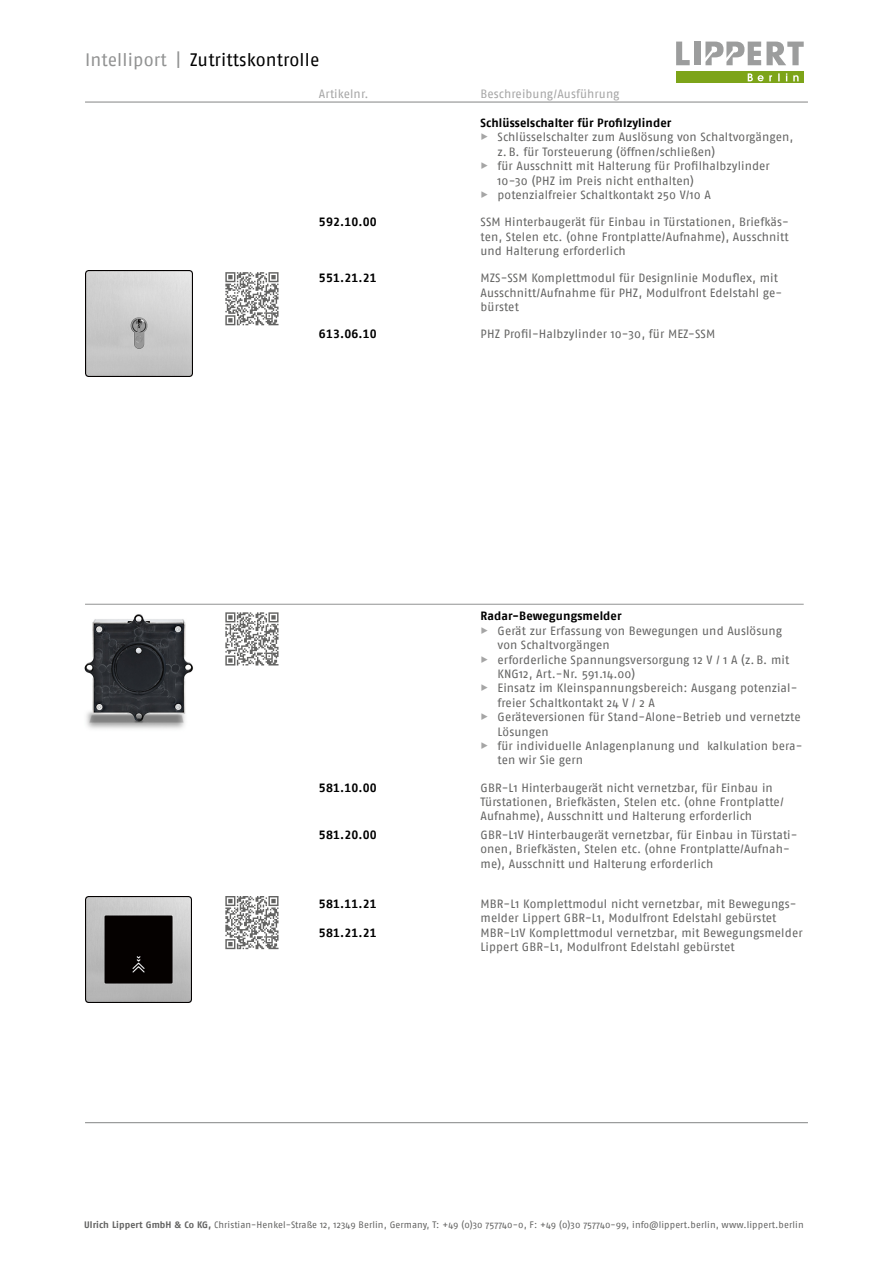
<style>
.page{position:relative;width:893px;height:1263px;background:#fff}
.page>*{position:absolute;margin:0;border:0;box-sizing:border-box;transform-origin:0 0}
.t1{font:18px "Fago No";letter-spacing:.01em;color:#000}
.t2{font:12px/14.4px "Fago No";letter-spacing:.005em;color:#636362}
.t3{font:700 12px "Fago Office Sans";letter-spacing:.01em;color:#000}
.t4{font:700 12px "Fago No";letter-spacing:.01em;color:#000}
.t5{font:12px "Fago No";letter-spacing:.005em;color:#a5a5a5}
.t6{font:9.3px "Fago No";letter-spacing:.005em;color:#636362}
.s1{color:#919292}
.s2{font-family:"Fago No Regular Expert";color:#a5a5a5}
.s3{font-family:"Fago No Bold Tf"}
</style>
<div class="page">
<hr style="left:85px;top:101px;width:723px;height:2px;background:#919292">
<hr style="left:85px;top:1122px;width:723px;height:1px;background:#919292">
<img style="left:85px;top:896px;width:106px;height:106px">
<img style="left:84px;top:614px;width:109px;height:115px">
<img style="left:86px;top:270px;width:106px;height:106px">
<hr style="left:85px;top:604px;width:719px;height:1px;background:#919292">
<svg style="left:225px;top:896px;width:54px;height:53px"></svg>
<svg style="left:225px;top:612px;width:54px;height:53px"></svg>
<svg style="left:225px;top:272px;width:54px;height:53px"></svg>
<div style="left:676px;top:71px;width:128px;height:12px;background:#7da419"></div>
<svg style="left:748px;top:73px;width:24px;height:8px"></svg>
<svg style="left:778px;top:73px;width:2px;height:8px"></svg>
<svg style="left:793px;top:75px;width:6px;height:6px"></svg>
<svg style="left:676px;top:42px;width:14px;height:23px"></svg>
<div style="left:694px;top:42px;width:6px;height:23px;background:#9c9d9d"></div>
<svg style="left:705px;top:42px;width:99px;height:23px"></svg>
<h1 class="t1" style="left:85px;top:49px;width:236px"><span class="s1">Intelliport |</span> Zutrittskontrolle</h1>
<p class="t5" style="left:319px;top:87px;width:51px">Artikelnr.</p>
<p class="t5" style="left:480px;top:87px;width:141px">Beschreibung/Ausführung</p>
<p class="t4" style="left:480px;top:116px;width:192px">Schlüsselschalter für Profilzylinder</p>
<p class="t2" style="left:480px;top:130px;width:314px"><span class="s2">%</span> Schlüsselschalter zum Auslösung von Schaltvorgängen,</p>
<p class="t2" style="left:497px;top:144px;width:219px">z.B. für Torsteuerung (öffnen/schließen)</p>
<p class="t2" style="left:480px;top:159px;width:291px"><span class="s2">%</span> für Ausschnitt mit Halterung für Profilhalbzylinder</p>
<p class="t2" style="left:497px;top:173px;width:198px">10-30 (PHZ im Preis nicht enthalten)</p>
<p class="t2" style="left:480px;top:187px;width:232px"><span class="s2">%</span> potenzialfreier Schaltkontakt 250 V/10 A</p>
<p class="t3" style="left:319px;top:215px;width:59px">592.10.00</p>
<p class="t2" style="left:480px;top:215px;width:310px;text-align:justify">SSM Hinterbaugerät für Einbau in Türstationen, Briefkäs&shy;ten, Stelen etc. (ohne Frontplatte/Aufnahme), Ausschnitt und Halterung erforderlich</p>
<p class="t3" style="left:319px;top:271px;width:59px">551.21.21</p>
<p class="t2" style="left:480px;top:271px;width:303px">MZS-SSM Komplettmodul für Designlinie Moduflex, mit<br>Ausschnitt/Aufnahme für PHZ, Modulfront Edelstahl ge&shy;bürstet</p>
<p class="t3" style="left:319px;top:327px;width:59px">613.06.10</p>
<p class="t2" style="left:480px;top:327px;width:236px">PHZ Profil-Halbzylinder 10-30, für MEZ-SSM</p>
<p class="t4" style="left:480px;top:609px;width:143px">Radar-Bewegungsmelder</p>
<p class="t2" style="left:480px;top:623px;width:303px"><span class="s2">%</span> Gerät zur Erfassung von Bewegungen und Auslösung</p>
<p class="t2" style="left:497px;top:638px;width:114px">von Schaltvorgängen</p>
<p class="t2" style="left:480px;top:652px;width:310px"><span class="s2">%</span> erforderliche Spannungsversorgung 12 V / 1 A (z.B. mit</p>
<p class="t2" style="left:497px;top:666px;width:139px">KNG12, Art.-Nr. 591.14.00)</p>
<p class="t2" style="left:480px;top:681px;width:318px"><span class="s2">%</span> Einsatz im Kleinspannungsbereich: Ausgang potenzial-</p>
<p class="t2" style="left:497px;top:695px;width:159px">freier Schaltkontakt 24 V / 2 A</p>
<p class="t2" style="left:480px;top:710px;width:322px"><span class="s2">%</span> Geräteversionen für Stand-Alone-Betrieb und vernetzte</p>
<p class="t2" style="left:497px;top:724px;width:53px">Lösungen</p>
<p class="t2" style="left:480px;top:738px;width:323px"><span class="s2">%</span> für individuelle Anlagenplanung und kalkulation bera-</p>
<p class="t2" style="left:497px;top:753px;width:87px">ten wir Sie gern</p>
<p class="t3" style="left:319px;top:780px;width:59px">581.10.00</p>
<p class="t2" style="left:480px;top:780px;width:305px">GBR-L1 Hinterbaugerät nicht vernetzbar, für Einbau in<br>Türstationen, Briefkästen, Stelen etc. (ohne Frontplatte/<br>Aufnahme), Ausschnitt und Halterung erforderlich</p>
<p class="t3" style="left:319px;top:828px;width:59px">581.20.00</p>
<p class="t2" style="left:480px;top:827px;width:319px">GBR-L1V Hinterbaugerät vernetzbar, für Einbau in Türstati&shy;onen, Briefkästen, Stelen etc. (ohne Frontplatte/Aufnah&shy;me), Ausschnitt und Halterung erforderlich</p>
<p class="t3" style="left:319px;top:896px;width:59px">581.11.21</p>
<p class="t2" style="left:480px;top:896px;width:317px">MBR-L1 Komplettmodul nicht vernetzbar, mit Bewegungs&shy;melder Lippert GBR-L1, Modulfront Edelstahl gebürstet</p>
<p class="t3" style="left:319px;top:925px;width:59px">581.21.21</p>
<p class="t2" style="left:480px;top:925px;width:324px">MBR-L1V Komplettmodul vernetzbar, mit Bewegungsmelder<br>Lippert GBR-L1, Modulfront Edelstahl gebürstet</p>
<p class="t6" style="left:84px;top:1220px;width:721px"><span class="s3">Ulrich Lippert GmbH &amp; Co KG,</span> Christian-Henkel-Straße 12, 12349 Berlin, Germany, T: +49 (0)30 757740-0, F: +49 (0)30 757740-99, info@lippert.berlin, www.lippert.berlin</p>
</div>
